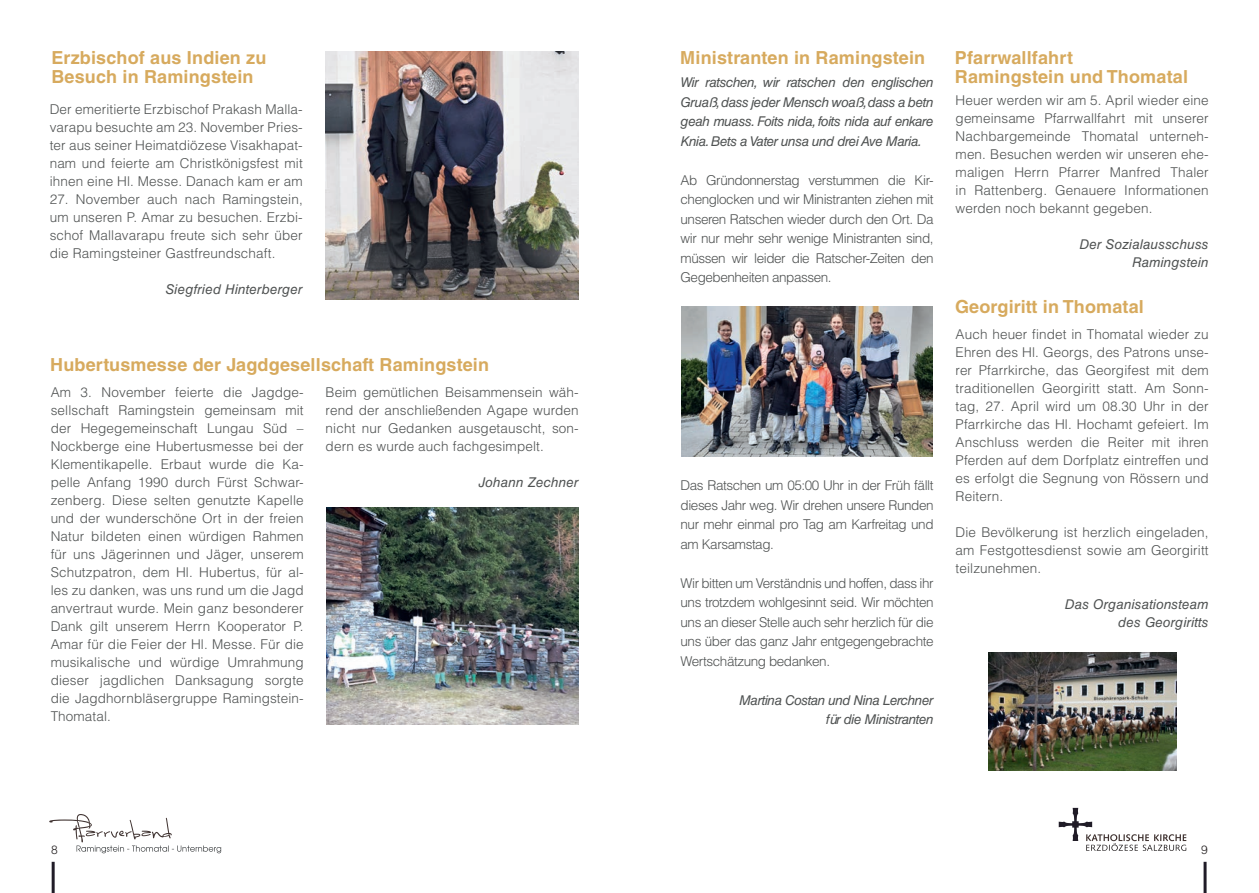
<style>
.page{position:relative;width:1259px;height:893px;background:#fff}
.page>*{position:absolute;margin:0;border:0;box-sizing:border-box;transform-origin:0 0}
.t1{font:700 18px/19.5px "Helvetica LT Std";letter-spacing:.01em;color:#d7aa5e}
.t2{font:300 13.5px/18px "Helvetica LT Std";letter-spacing:.01em;color:#4f5252;text-align:justify}
.t3{font:italic 13.5px/19.5px "Helvetica LT Std";letter-spacing:-.01em;color:#4f5252;text-align:justify}
.t4{font:italic 13.5px/18px "Helvetica LT Std";letter-spacing:.01em;color:#4f5252;text-align:right}
.t5{font:italic 13.5px/19.5px "Helvetica LT Std";letter-spacing:-.03em;color:#4f5252;text-align:right}
.t6{font:300 12px "Helvetica LT Std";color:#231f20}
</style>
<div class="page">
<svg style="left:49px;top:814px;width:172px;height:39px"></svg>
<svg style="left:1058px;top:808px;width:128px;height:43px"></svg>
<hr style="left:1203px;top:862px;width:3px;height:31px;background:#201c27">
<hr style="left:52px;top:862px;width:3px;height:31px;background:#201c27">
<img style="left:326px;top:51px;width:252px;height:248px">
<img style="left:326px;top:508px;width:253px;height:216px">
<img style="left:681px;top:307px;width:251px;height:149px">
<img style="left:988px;top:652px;width:188px;height:118px">
<h1 class="t1" style="left:51px;top:47px;width:217px">Erzbischof aus Indien zu<br>Besuch in Ramingstein</h1>
<h1 class="t1" style="left:680px;top:48px;width:246px">Ministranten in Ramingstein</h1>
<p class="t3" style="left:680px;top:73px;width:255px">Wir ratschen, wir ratschen den englischen Gruaß,dass jeder Mensch woaß,dass a betn geah muass. Foits nida, foits nida auf enkare Knia. Bets a Vater unsa und drei Ave Maria.</p>
<p class="t2" style="left:680px;top:170px;width:255px;line-height:19.5px">Ab Gründonnerstag verstummen die Kir&shy;chenglocken und wir Ministranten ziehen mit unseren Ratschen wieder durch den Ort. Da wir nur mehr sehr wenige Ministranten sind, müssen wir leider die Ratscher-Zeiten den Gegebenheiten anpassen.</p>
<p class="t2" style="left:50px;top:100px;width:255px">Der emeritierte Erzbischof Prakash Malla&shy;varapu besuchte am 23. November Pries&shy;ter aus seiner Heimatdiözese Visakhapat&shy;nam und feierte am Christkönigsfest mit ihnen eine Hl. Messe. Danach kam er am</p>
<p class="t2" style="left:50px;top:190px;width:255px">27. November auch nach Ramingstein, um unseren P. Amar zu besuchen. Erzbi&shy;schof Mallavarapu freute sich sehr über die Ramingsteiner Gastfreundschaft.</p>
<p class="t4" style="left:165px;top:280px;width:139px">Siegfried Hinterberger</p>
<h1 class="t1" style="left:50px;top:354px;width:440px">Hubertusmesse der Jagdgesellschaft Ramingstein</h1>
<p class="t2" style="left:51px;top:383px;width:255px">Am 3. November feierte die Jagdge&shy;sellschaft Ramingstein gemeinsam mit der Hegegemeinschaft Lungau Süd – Nockberge eine Hubertusmesse bei der Klementikapelle. Erbaut wurde die Ka&shy;pelle Anfang 1990 durch Fürst Schwar&shy;zenberg. Diese selten genutzte Kapelle und der wunderschöne Ort in der freien Natur bildeten einen würdigen Rahmen für uns Jägerinnen und Jäger, unserem Schutzpatron, dem Hl. Hubertus, für al&shy;les zu danken, was uns rund um die Jagd anvertraut wurde. Mein ganz besonderer Dank gilt unserem Herrn Kooperator P.<br>Amar für die Feier der Hl. Messe. Für die musikalische und würdige Umrahmung dieser jagdlichen Danksagung sorgte die Jagdhornbläsergruppe Ramingstein-Thomatal.</p>
<p class="t2" style="left:326px;top:383px;width:255px">Beim gemütlichen Beisammensein wäh&shy;rend der anschließenden Agape wurden nicht nur Gedanken ausgetauscht, son&shy;dern es wurde auch fachgesimpelt.</p>
<p class="t4" style="left:479px;top:474px;width:101px">Johann Zechner</p>
<p class="t2" style="left:680px;top:475px;width:255px;line-height:19.5px">Das Ratschen um 05:00 Uhr in der Früh fällt dieses Jahr weg. Wir drehen unsere Runden nur mehr einmal pro Tag am Karfreitag und am Karsamstag.</p>
<p class="t2" style="left:680px;top:573px;width:255px;line-height:19.5px">Wir bitten um Verständnis und hoffen, dass ihr uns trotzdem wohlgesinnt seid. Wir möchten uns an dieser Stelle auch sehr herzlich für die uns über das ganz Jahr entgegengebrachte Wertschätzung bedanken.</p>
<p class="t5" style="left:739px;top:690px;width:196px">Martina Costan und Nina Lerchner für die Ministranten</p>
<h1 class="t1" style="left:955px;top:48px;width:235px">Pfarrwallfahrt<br>Ramingstein und Thomatal</h1>
<p class="t2" style="left:955px;top:91px;width:255px">Heuer werden wir am 5. April wieder eine gemeinsame Pfarrwallfahrt mit unserer Nachbargemeinde Thomatal unterneh&shy;men. Besuchen werden wir unseren ehe&shy;maligen Herrn Pfarrer Manfred Thaler in Rattenberg. Genauere Informationen werden noch bekannt gegeben.</p>
<p class="t4" style="left:1079px;top:235px;width:131px">Der Sozialausschuss<br>Ramingstein</p>
<h1 class="t1" style="left:955px;top:296px;width:190px">Georgiritt in Thomatal</h1>
<p class="t2" style="left:955px;top:325px;width:255px">Auch heuer findet in Thomatal wieder zu Ehren des Hl. Georgs, des Patrons unse&shy;rer Pfarrkirche, das Georgifest mit dem traditionellen Georgiritt statt. Am Sonn&shy;tag, 27. April wird um 08.30 Uhr in der Pfarrkirche das Hl. Hochamt gefeiert. Im Anschluss werden die Reiter mit ihren Pferden auf dem Dorfplatz eintreffen und es erfolgt die Segnung von Rössern und Reitern.</p>
<p class="t2" style="left:955px;top:523px;width:255px">Die Bevölkerung ist herzlich eingeladen, am Festgottesdienst sowie am Georgiritt teilzunehmen.</p>
<p class="t4" style="left:1065px;top:595px;width:145px">Das Organisationsteam des Georgiritts</p>
<p class="t6" style="left:51px;top:842px;width:8px">8</p>
<p class="t6" style="left:1201px;top:842px;width:8px">9</p>
</div>
